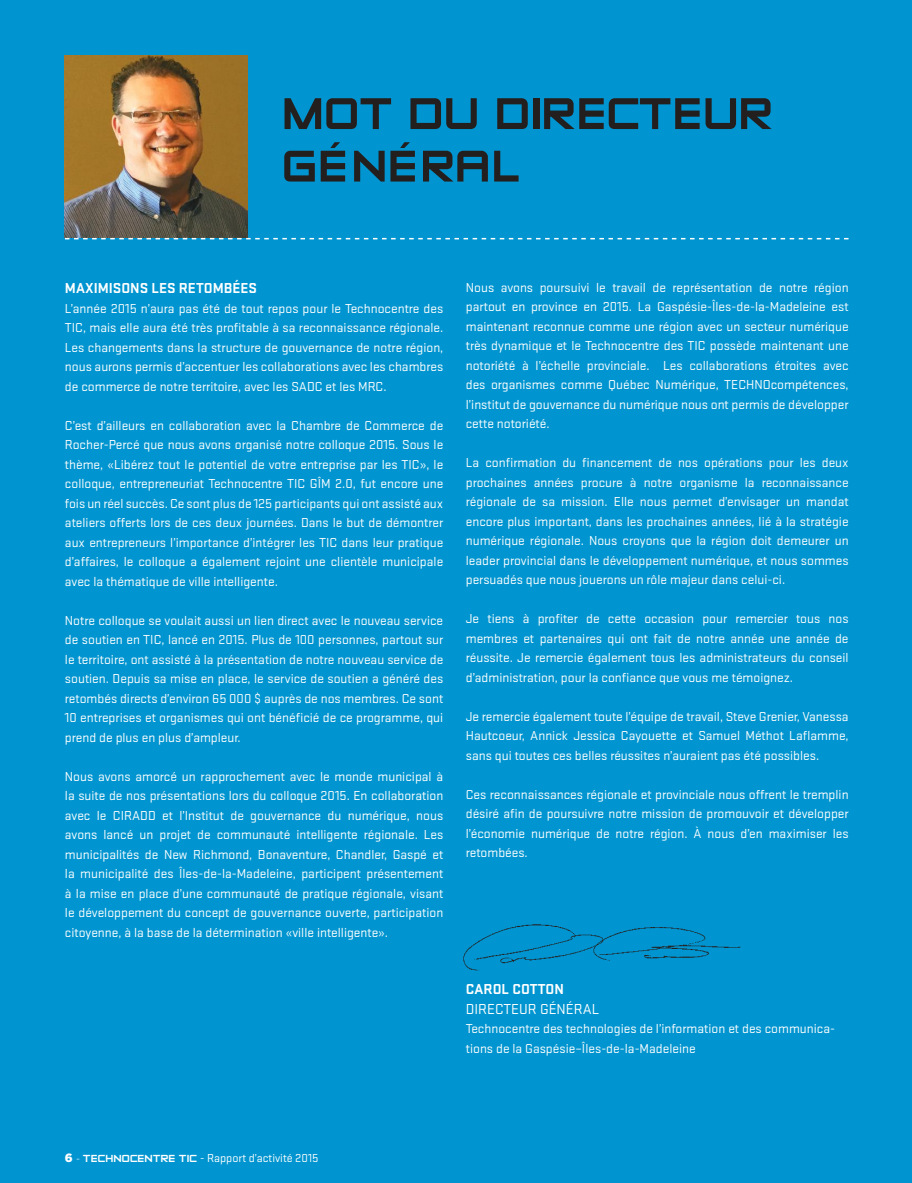
<style>
.page{position:relative;width:912px;height:1183px;background:#fff}
.page>*{position:absolute;margin:0;border:0;box-sizing:border-box;transform-origin:0 0}
.t1{font:52.5px/52.5px "Zero Twos";color:#241f1f}
.t2{font:700 15px "Stratum 1";color:#fff}
.t3{font:15px "Stratum 1";color:#fff}
.t4{font:13.5px/19.5px "Stratum 1";color:#fff;text-align:justify}
.t5{font:12px "Stratum 1";color:#fff}
.t6{font:12px "Zero Twos";color:#fff}
.s1{font-family:"Gotham";font-weight:900}
.s2{font-family:"Gotham";font-weight:300;font-size:9.75px}
.s3{font-family:"Zero Twos"}
</style>
<div class="page">
<div style="left:0;top:0;width:911px;height:1183px;background:#0095d0"></div>
<img style="left:463px;top:924px;width:278px;height:47px">
<img style="left:65px;top:55px;width:182px;height:182px">
<svg style="left:65px;top:238px;width:783px;height:1px"></svg>
<h1 class="t1" style="left:281px;top:88px;width:280px;text-indent:126px">DU DIRECTEUR<br>GÉNÉRAL</h1>
<h1 class="t1" style="left:281px;top:88px;width:37px">MOT</h1>
<p class="t2" style="left:65px;top:278px;width:37px">MAXIMIS</p>
<p class="t2" style="left:121px;top:278px;width:135px">ONS LES RETOMBÉES</p>
<p class="t4" style="left:65px;top:298px;width:380px">L’année 2015 n’aura pas été de tout repos pour le Technocentre des TIC, mais elle aura été très profitable à sa reconnaissance régionale.<br>Les changements dans la structure de gouvernance de notre région, nous aurons permis d’accentuer les collaborations avec les chambres de commerce de notre territoire, avec les SADC</p>
<p class="t4" style="left:325px;top:376px;width:42px">et les MRC</p>
<p class="t4" style="left:383px;top:376px;width:5px">.</p>
<p class="t4" style="left:65px;top:415px;width:380px">C’est d’ailleurs en collaboration avec la Chambre de Commerce de Rocher-Percé que nous avons organisé notre colloque 2015. Sous le thème, «Libérez tout le potentiel de votre entreprise par les TIC», le colloque, entrepreneuriat Technocentre TIC</p>
<p class="t4" style="left:65px;top:473px;width:380px;text-indent:245px">GÎM 2.0, fut encore une fois un réel succès. Ce sont plus de 125 participants qui ont assisté aux ateliers offerts lors de ces deux journées. Dans le but de démontrer aux entrepreneurs l’importance d’intégrer les TIC dans leur pratique d’affaires, le colloque a également rejoint une clientèle municipale avec la thématique de ville intelligente.</p>
<p class="t4" style="left:65px;top:610px;width:380px">Notre colloque se voulait aussi un lien direct avec le nouveau service de soutien en TIC, lancé en 2015. Plus de 100 personnes, partout sur le territoire, ont assisté à la présentation de notre nouveau service de soutien. Depuis sa mise en place, le service de soutien a généré des retombés directs d’environ 65 000 $ auprès de nos membres. Ce sont 10 entreprises et organismes qui ont bénéficié de ce programme, qui prend de plus en plus d’ampleur.</p>
<p class="t4" style="left:65px;top:766px;width:380px">Nous avons amorcé un rapprochement avec le monde municipal à la suite de nos présentations lors du colloque 2015. En collaboration avec le CIRADD</p>
<p class="t4" style="left:65px;top:805px;width:380px;text-indent:97px">et l’Institut de gouvernance du numérique, nous avons lancé un projet de communauté intelligente régionale. Les municipalités de New Richmond, Bonaventure, Chandler, Gaspé et la municipalité des Îles-de-la-Madeleine, participent présentement à la mise en place d’une communauté de pratique régionale, visant le développement du concept de gouvernance ouverte, participation citoyenne, à la base de la détermination «ville intelligente».</p>
<p class="t4" style="left:465px;top:277px;width:384px">Nous avons poursuivi le travail de représentation de notre région partout en province en 2015. La Gaspésie-Îles-de-la-Madeleine est maintenant reconnue comme une région avec un secteur numérique très dynamique et le Technocentre des TIC possède maintenant une notoriété à l’échelle provinciale. Les collaborations étroites avec des organismes comme Québec Numérique, TECHNOcompétences, l’institut de gouvernance du numérique nous ont permis de développer cette notoriété.</p>
<p class="t4" style="left:465px;top:453px;width:384px">La confirmation du financement de nos opérations pour les deux prochaines années procure à notre organisme la reconnaissance régionale de sa mission. Elle nous permet d’envisager un mandat encore plus important, dans les prochaines années, lié à la stratégie numérique régionale. Nous croyons que la région doit demeurer un leader provincial dans le développement numérique, et nous sommes persuadés que nous jouerons un rôle majeur dans celui-ci.</p>
<p class="t4" style="left:465px;top:609px;width:384px">Je tiens à profiter de cette occasion pour remercier tous nos membres et partenaires qui ont fait de notre année une année de réussite. Je remercie également tous les administrateurs du conseil d’administration, pour la confiance que vous me témoignez.</p>
<p class="t4" style="left:465px;top:706px;width:384px">Je remercie également toute l’équipe de travail, Steve Grenier, Vanessa Hautcoeur, Annick Jessica Cayouette et Samuel Méthot Laflamme, sans qui toutes ces belles réussites n’auraient pas été possibles.</p>
<p class="t4" style="left:465px;top:784px;width:384px">Ces reconnaissances régionale et provinciale nous offrent le tremplin désiré afin de poursuivre notre mission de promouvoir et développer l’économie numérique de notre région. À nous d’en maximiser les retombées.</p>
<p class="t2" style="left:465px;top:979px;width:97px">CAROL COTTON</p>
<p class="t3" style="left:465px;top:999px;width:135px">directeur général</p>
<p class="t4" style="left:465px;top:1018px;width:371px">Technocentre des technologies de l’information et des communica&shy;tions de la Gaspésie–Îles-de-la-Madeleine</p>
<p class="t6" style="left:65px;top:1152px;width:35px"><span class="s1">6</span> <span class="s2">-</span> TECHNOCENTRE</p>
<p class="t5" style="left:179px;top:1150px;width:141px"><span class="s3">TIC</span> - Rapport d’activité 2015</p>
</div>
